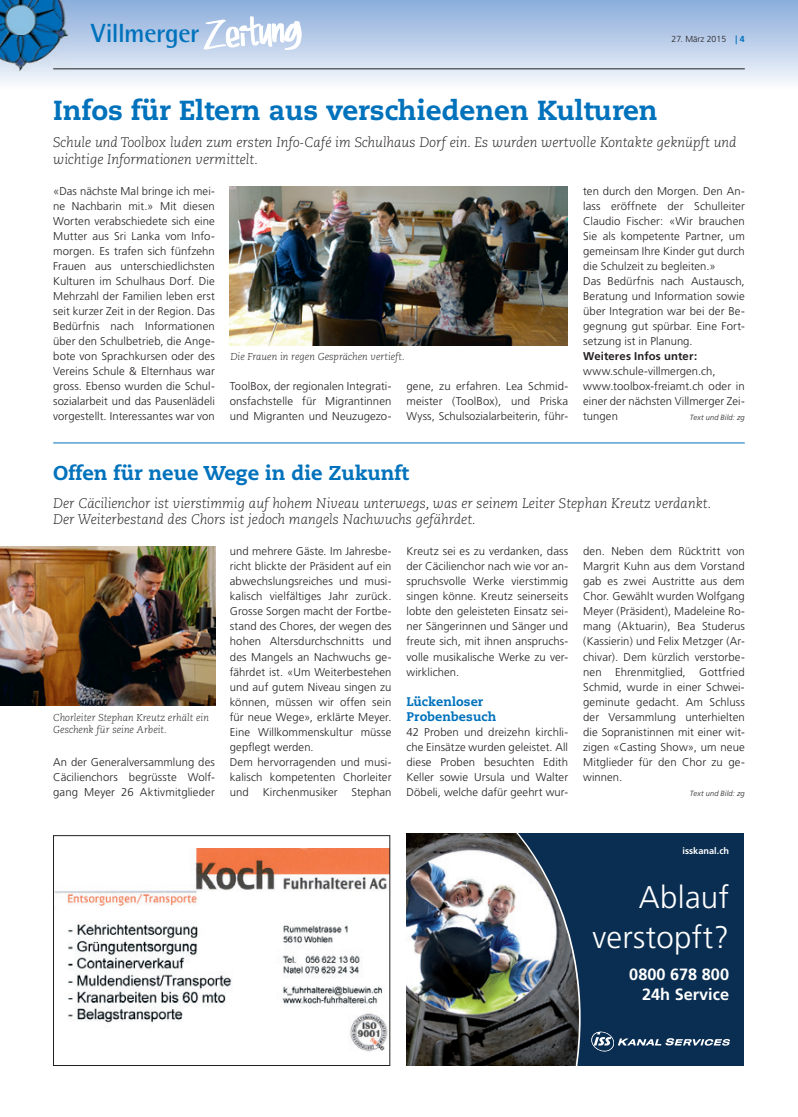
<style>
.page{position:relative;width:798px;height:1117px;background:#fff}
.page>*{position:absolute;margin:0;border:0;box-sizing:border-box;transform-origin:0 0}
.t1{font:300 31.25px/39.6px "Frutiger LT";letter-spacing:.01em;color:#fff;text-align:right}
.t2{font:800 27.5px "Caecilia";color:#0072bc}
.t3{font:700 26.25px "Rotis Semi Sans";letter-spacing:-.02em;color:#0072bc}
.t4{font:800 20px "Caecilia";color:#0072bc}
.t5{font:700 16.25px/20.4px "Frutiger LT";color:#fff;text-align:right}
.t6{font:italic 300 13.75px/16.5px "Caecilia";color:#231f20}
.t7{font:800 12.5px/15px "Caecilia";letter-spacing:.01em;color:#0072bc}
.t8{font:300 11.25px/15px "Frutiger";letter-spacing:.005em;color:#231f20;text-align:justify}
.t9{font:700 11.25px "Frutiger";letter-spacing:.015em;color:#231f20}
.t10{font:italic 300 10px/12px "Caecilia";color:#231f20}
.t11{font:700 9.25px "Frutiger LT";color:#fff}
.t12{font:300 8.75px "Frutiger";color:#231f20}
.t13{font:italic 300 7.5px "Frutiger";letter-spacing:.02em;color:#231f20}
.s1{font-family:"Myriad";font-weight:700;color:#0072bc}
.s2{font-weight:700;color:#0072bc}
</style>
<div class="page">
<svg style="left:0;top:0;width:797px;height:83px;background:#bccfe8"></svg>
<svg style="left:204px;top:12px;width:97px;height:45px"></svg>
<img style="left:0;top:0;width:69px;height:71px">
<hr style="left:53px;top:69px;width:691px;height:1px;background:#231f20">
<img style="left:55px;top:848px;width:333px;height:204px">
<div style="left:53px;top:835px;width:337px;height:230px;border:1px solid #231f20"></div>
<img style="left:407px;top:833px;width:103px;height:232px">
<svg style="left:511px;top:833px;width:232px;height:232px;background:#28445e"></svg>
<svg style="left:591px;top:1031px;width:138px;height:20px;background:#375471"></svg>
<img style="left:230px;top:186px;width:337px;height:159px">
<hr style="left:53px;top:442px;width:691px;height:1px;background:#0072bc">
<img style="left:0;top:546px;width:215px;height:159px">
<h3 class="t3" style="left:91px;top:17px;width:110px">Villmerger</h3>
<p class="t12" style="left:671px;top:34px;width:75px">27. März 2015 <span class="s1">|</span> <span class="s2">4</span></p>
<h2 class="t2" style="left:53px;top:93px;width:605px">Infos für Eltern aus verschiedenen Kulturen</h2>
<p class="t6" style="left:53px;top:134px;width:684px">Schule und Toolbox luden zum ersten Info-Café im Schulhaus Dorf ein. Es wurden wertvolle Kontakte geknüpft und wichtige Informationen vermittelt.</p>
<p class="t8" style="left:53px;top:184px;width:163px">«Das nächste Mal bringe ich mei&shy;ne Nachbarin mit.» Mit diesen Worten verabschiedete sich eine Mutter aus Sri Lanka vom Info&shy;morgen. Es trafen sich fünfzehn Frauen aus unterschiedlichsten Kulturen im Schulhaus Dorf. Die Mehrzahl der Familien leben erst seit kurzer Zeit in der Region. Das Bedürfnis nach Informationen über den Schulbetrieb, die Ange&shy;bote von Sprachkursen oder des Vereins Schule &amp; Elternhaus war gross. Ebenso wurden die Schul&shy;sozialarbeit und das Pausenlädeli vorgestellt. Interessantes war von</p>
<p class="t8" style="left:583px;top:184px;width:163px;text-align:left">ten durch den Morgen. Den An&shy;lass eröffnete der Schulleiter<br>Claudio Fischer: «Wir brauchen<br>Sie als kompetente Partner, um gemeinsam Ihre Kinder gut durch die Schulzeit zu begleiten.»<br>Das Bedürfnis nach Austausch,<br>Beratung und Information sowie über Integration war bei der Be&shy;gegnung gut spürbar. Eine Fort&shy;setzung ist in Planung.</p>
<p class="t9" style="left:583px;top:349px;width:115px">Weiteres Infos unter:</p>
<p class="t8" style="left:583px;top:364px;width:163px;text-align:left">www.schule-villmergen.ch, www.toolbox-freiamt.ch oder in einer der nächsten Villmerger Zei&shy;tungen</p>
<p class="t10" style="left:230px;top:351px;width:176px">Die Frauen in regen Gesprächen vertieft.</p>
<p class="t8" style="left:230px;top:379px;width:163px">ToolBox, der regionalen Integrati&shy;onsfachstelle für Migrantinnen und Migranten und Neuzugezo-</p>
<p class="t8" style="left:406px;top:379px;width:163px">gene, zu erfahren. Lea Schmid&shy;meister (ToolBox), und Priska Wyss, Schulsozialarbeiterin, führ-</p>
<p class="t13" style="left:689px;top:413px;width:56px">Text und Bild: zg</p>
<h3 class="t4" style="left:53px;top:461px;width:357px">Offen für neue Wege in die Zukunft</h3>
<p class="t6" style="left:53px;top:494px;width:659px">Der Cäcilienchor ist vierstimmig auf hohem Niveau unterwegs, was er seinem Leiter Stephan Kreutz verdankt.<br>Der Weiterbestand des Chors ist jedoch mangels Nachwuchs gefährdet.</p>
<p class="t10" style="left:53px;top:711px;width:157px">Chorleiter Stephan Kreutz erhält ein<br>Geschenk für seine Arbeit.</p>
<p class="t8" style="left:53px;top:754px;width:163px">An der Generalversammlung des Cäcilienchors begrüsste Wolf&shy;gang Meyer 26 Aktivmitglieder</p>
<p class="t8" style="left:230px;top:544px;width:163px;text-align:left">und mehrere Gäste. Im Jahresbe&shy;richt blickte der Präsident auf ein abwechslungsreiches und musi&shy;kalisch vielfältiges Jahr zurück.<br>Grosse Sorgen macht der Fortbe&shy;stand des Chores, der wegen des hohen Altersdurchschnitts und des Mangels an Nachwuchs ge&shy;fährdet ist. «Um Weiterbestehen und auf gutem Niveau singen zu können, müssen wir offen sein für neue Wege», erklärte Meyer.<br>Eine Willkommenskultur müsse gepflegt werden.<br>Dem hervorragenden und musi&shy;kalisch kompetenten Chorleiter und Kirchenmusiker Stephan</p>
<p class="t8" style="left:406px;top:544px;width:163px">Kreutz sei es zu verdanken, dass der Cäcilienchor nach wie vor an&shy;spruchsvolle Werke vierstimmig singen könne. Kreutz seinerseits lobte den geleisteten Einsatz sei&shy;ner Sängerinnen und Sänger und freute sich, mit ihnen anspruchs&shy;volle musikalische Werke zu ver&shy;wirklichen.</p>
<p class="t7" style="left:406px;top:693px;width:91px">Lückenloser<br>Probenbesuch</p>
<p class="t8" style="left:406px;top:724px;width:163px">42 Proben und dreizehn kirchli&shy;che Einsätze wurden geleistet. All diese Proben besuchten Edith Keller sowie Ursula und Walter Döbeli, welche dafür geehrt wur-</p>
<p class="t8" style="left:583px;top:544px;width:163px">den. Neben dem Rücktritt von Margrit Kuhn aus dem Vorstand gab es zwei Austritte aus dem Chor. Gewählt wurden Wolfgang Meyer (Präsident), Madeleine Ro&shy;mang (Aktuarin), Bea Studerus (Kassierin) und Felix Metzger (Ar&shy;chivar). Dem kürzlich verstorbe&shy;nen Ehrenmitglied, Gottfried Schmid, wurde in einer Schwei&shy;geminute gedacht. Am Schluss der Versammlung unterhielten die Sopranistinnen mit einer wit&shy;zigen «Casting Show», um neue Mitglieder für den Chor zu ge&shy;winnen.</p>
<p class="t13" style="left:689px;top:788px;width:56px">Text und Bild: zg</p>
<p class="t11" style="left:682px;top:845px;width:48px">isskanal.ch</p>
<h1 class="t1" style="left:592px;top:877px;width:138px">Ablauf verstopft?</h1>
<h3 class="t5" style="left:629px;top:963px;width:101px">0800 678 800<br>24h Service</h3>
</div>
